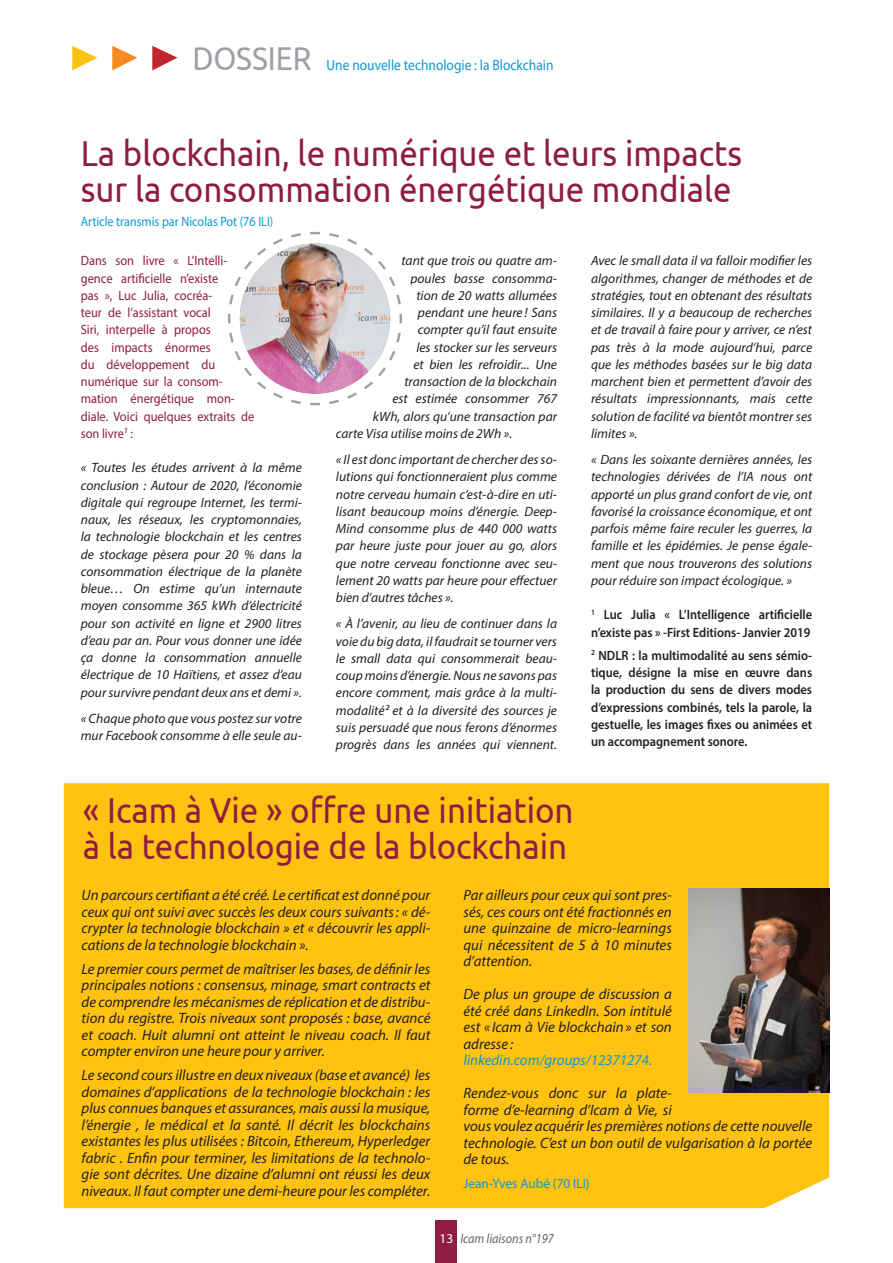
<style>
.page{position:relative;width:893px;height:1263px;background:#fff}
.page>*{position:absolute;margin:0;border:0;box-sizing:border-box;transform-origin:0 0}
.t1{font:36px "Ubuntu";color:#8f1d42;scale:.92 1}
.t2{font:33px "Ubuntu";color:#9ea0a6;scale:.9 1}
.t3{font:italic 15px/16.5px "Myriad Pro";color:#231f20;text-align:justify}
.t4{font:15px "Myriad Pro";color:#0e98d7;scale:.9 1}
.t5{font:italic 15px "Myriad Pro";color:#0e98d7}
.t6{font:italic 13.5px/17.2px "Myriad Pro";color:#231f20;text-align:justify}
.t7{font:600 13.5px/17.2px "Myriad Pro";color:#231f20;scale:.92 1}
.t8{font:13.5px/17.2px "Myriad Pro";color:#8f1d42;scale:.92 1}
.t9{font:13.5px "Myriad Pro";color:#0e98d7;scale:.9 1}
.t10{font:13.5px "Myriad Pro";color:#0e98d7}
.t11{font:italic 13.5px "Myriad Pro";color:#636366;scale:.9 1}
.t12{font:13.5px "Myriad Pro";color:#fff}
</style>
<div class="page">
<div style="left:436px;top:1220px;width:21px;height:43px;background:#8f1d42"></div>
<svg style="left:72px;top:46px;width:25px;height:24px"></svg>
<svg style="left:112px;top:46px;width:25px;height:24px"></svg>
<svg style="left:152px;top:46px;width:25px;height:24px"></svg>
<div style="left:64px;top:783px;width:765px;height:425px;background:#fec210"></div>
<img style="left:689px;top:889px;width:140px;height:203px">
<svg style="left:228px;top:231px;width:174px;height:175px"></svg>
<img style="left:240px;top:243px;width:150px;height:151px;border-radius:75px">
<p class="t2" style="left:192px;top:39px;width:134px">DOSSIER</p>
<p class="t4" style="left:327px;top:56px;width:254px">Une nouvelle technologie : la Blockchain</p>
<p class="t1" style="left:81px;top:131px;width:720px">La blockchain, le numérique et leurs impacts</p>
<p class="t1" style="left:81px;top:167px;width:709px">sur la consommation énergétique mondiale</p>
<p class="t9" style="left:81px;top:213px;width:215px">Article transmis par Nicolas Pot (76 ILI)</p>
<p class="t8" style="left:81px;top:252px;width:190px">Dans son livre « L’Intelli&shy;gence artificielle n’existe<br>pas », Luc Julia, cocréa-<br>teur de l’assistant vocal<br>Siri, interpelle à propos<br>des impacts énormes<br>du développement du numérique sur la consom&shy;mation énergétique mon&shy;diale. Voici quelques extraits de son livre<sup>1</sup> :</p>
<p class="t6" style="left:81px;top:459px;width:223px">« Toutes les études arrivent à la même conclusion : Autour de 2020, l’économie digitale qui regroupe Internet, les termi&shy;naux, les réseaux, les cryptomonnaies, la technologie blockchain et les centres de stockage pèsera pour 20 % dans la consommation électrique de la planète bleue… On estime qu’un internaute moyen consomme 365 kWh d’électricité pour son activité en ligne et 2900 litres d’eau par an. Pour vous donner une idée ça donne la consommation annuelle électrique de 10 Haïtiens, et assez d’eau pour survivre pendant deux ans et demi ».</p>
<p class="t6" style="left:81px;top:709px;width:223px">« Chaque photo que vous postez sur votre mur Facebook consomme à elle seule au-</p>
<p class="t6" style="left:591px;top:252px;width:223px">Avec le small data il va falloir modifier les algorithmes, changer de méthodes et de stratégies, tout en obtenant des résultats similaires. Il y a beaucoup de recherches et de travail à faire pour y arriver, ce n’est pas très à la mode aujourd’hui, parce que les méthodes basées sur le big data marchent bien et permettent d’avoir des résultats impressionnants, mais cette solution de facilité va bientôt montrer ses limites ».</p>
<p class="t6" style="left:591px;top:451px;width:223px">« Dans les soixante dernières années, les technologies dérivées de l’IA nous ont apporté un plus grand confort de vie, ont favorisé la croissance économique, et ont parfois même faire reculer les guerres, la famille et les épidémies. Je pense égale&shy;ment que nous trouverons des solutions pour réduire son impact écologique. »</p>
<p class="t7" style="left:591px;top:606px;width:242px"><sup>1</sup> Luc Julia « L’Intelligence artificielle n’existe pas » -First Editions- Janvier 2019</p>
<p class="t7" style="left:591px;top:646px;width:242px;text-align:justify"><sup>2</sup> NDLR : la multimodalité au sens sémio&shy;tique, désigne la mise en œuvre dans la production du sens de divers modes d’expressions combinés, tels la parole, la gestuelle, les images fixes ou animées et un accompagnement sonore.</p>
<p class="t6" style="left:401px;top:252px;width:157px">tant que trois ou quatre am-</p>
<p class="t6" style="left:410px;top:269px;width:148px">poules basse consomma-</p>
<p class="t6" style="left:416px;top:286px;width:142px">tion de 20 watts allumées</p>
<p class="t6" style="left:418px;top:304px;width:141px">pendant une heure ! Sans</p>
<p class="t6" style="left:418px;top:321px;width:141px">compter qu’il faut ensuite</p>
<p class="t6" style="left:416px;top:338px;width:142px">les stocker sur les serveurs</p>
<p class="t6" style="left:413px;top:355px;width:145px">et bien les refroidir... Une</p>
<p class="t6" style="left:404px;top:373px;width:154px">transaction de la blockchain</p>
<p class="t6" style="left:392px;top:390px;width:166px">est estimée consommer 767</p>
<p class="t6" style="left:373px;top:407px;width:186px">kWh, alors qu’une transaction par</p>
<p class="t6" style="left:336px;top:424px;width:178px">carte Visa utilise moins de 2Wh ».</p>
<p class="t6" style="left:336px;top:451px;width:223px">« Il est donc important de chercher des so&shy;lutions qui fonctionneraient plus comme notre cerveau humain c’est-à-dire en uti&shy;lisant beaucoup moins d’énergie. Deep-Mind consomme plus de 440 000 watts par heure juste pour jouer au go, alors que notre cerveau fonctionne avec seu&shy;lement 20 watts par heure pour effectuer bien d’autres tâches ».</p>
<p class="t6" style="left:336px;top:615px;width:223px">« À l’avenir, au lieu de continuer dans la voie du big data, il faudrait se tourner vers le small data qui consommerait beau&shy;coup moins d’énergie. Nous ne savons pas encore comment, mais grâce à la multi&shy;modalité <sup>2</sup> et à la diversité des sources je suis persuadé que nous ferons d’énormes progrès dans les années qui viennent.</p>
<p class="t1" style="left:83px;top:788px;width:535px">« Icam à Vie » offre une initiation</p>
<p class="t1" style="left:83px;top:824px;width:528px">à la technologie de la blockchain</p>
<p class="t3" style="left:82px;top:886px;width:350px">Un parcours certifiant a été créé. Le certificat est donné pour ceux qui ont suivi avec succès les deux cours suivants : « dé&shy;crypter la technologie blockchain » et « découvrir les appli&shy;cations de la technologie blockchain ».</p>
<p class="t3" style="left:82px;top:960px;width:350px">Le premier cours permet de maîtriser les bases, de définir les principales notions : consensus, minage, smart contracts et de comprendre les mécanismes de réplication et de distribu&shy;tion du registre. Trois niveaux sont proposés : base, avancé et coach. Huit alumni ont atteint le niveau coach. Il faut compter environ une heure pour y arriver.</p>
<p class="t3" style="left:82px;top:1066px;width:350px">Le second cours illustre en deux niveaux (base et avancé) les domaines d’applications de la technologie blockchain : les plus connues banques et assurances, mais aussi la musique, l’énergie , le médical et la santé. Il décrit les blockchains existantes les plus utilisées : Bitcoin, Ethereum, Hyperledger fabric . Enfin pour terminer, les limitations de la technolo&shy;gie sont décrites. Une dizaine d’alumni ont réussi les deux niveaux. Il faut compter une demi-heure pour les compléter.</p>
<p class="t3" style="left:463px;top:886px;width:210px">Par ailleurs pour ceux qui sont pres&shy;sés, ces cours ont été fractionnés en une quinzaine de micro-learnings qui nécessitent de 5 à 10 minutes d’attention.</p>
<p class="t3" style="left:463px;top:985px;width:210px">De plus un groupe de discussion a été créé dans LinkedIn. Son intitulé est « Icam à Vie blockchain » et son adresse :</p>
<p class="t5" style="left:463px;top:1051px;width:190px">linkedin.com/groups/12371274.</p>
<p class="t3" style="left:463px;top:1084px;width:350px;text-align:left">Rendez-vous donc sur la plate-<br>forme d’e-learning d’Icam à Vie, si<br>vous voulez acquérir les premières notions de cette nouvelle technologie. C’est un bon outil de vulgarisation à la portée de tous.</p>
<p class="t10" style="left:463px;top:1175px;width:128px">Jean-Yves Aubé (70 ILI)</p>
<p class="t12" style="left:439px;top:1230px;width:15px">13</p>
<p class="t11" style="left:460px;top:1230px;width:105px">Icam liaisons n°197</p>
</div>
